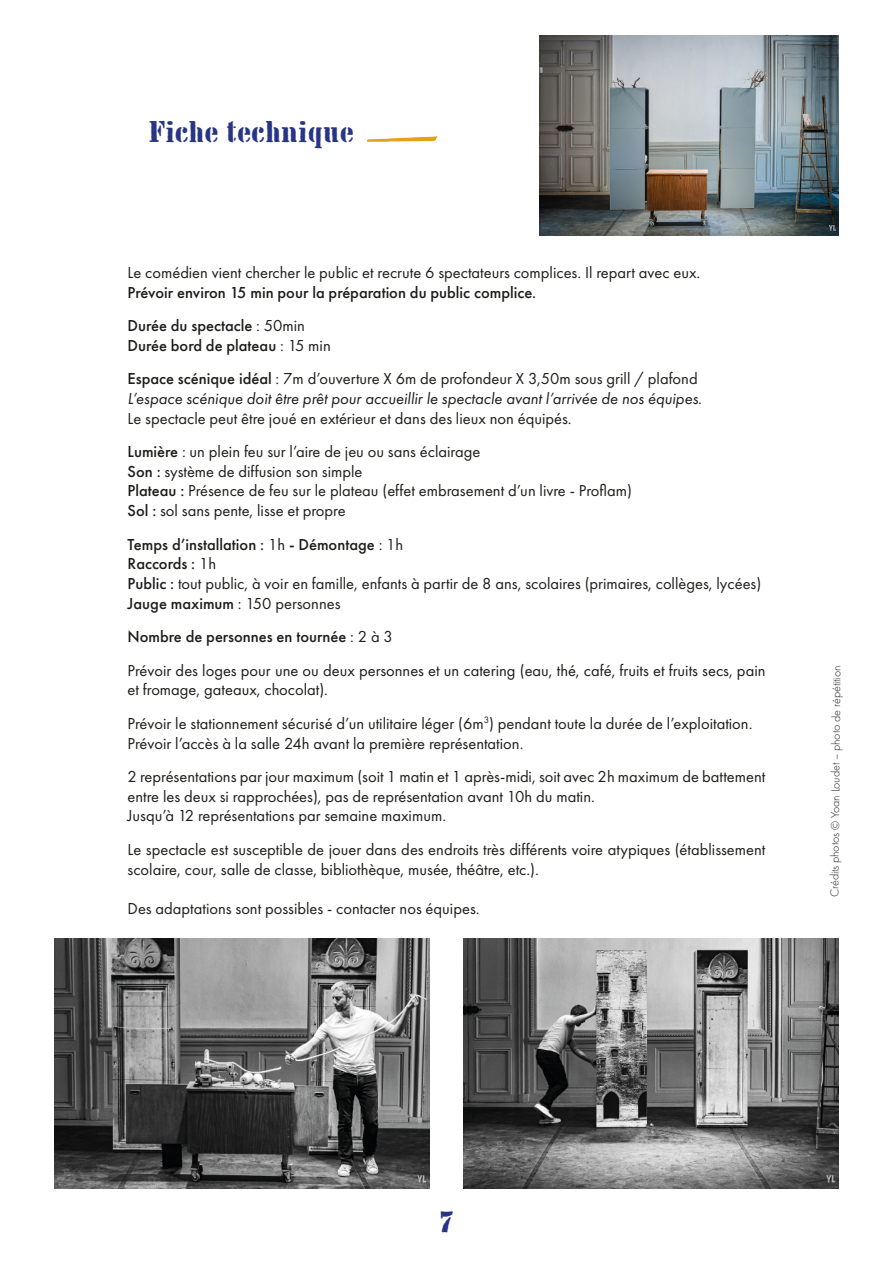
<style>
.page{position:relative;width:893px;height:1263px;background:#fff}
.page>*{position:absolute;margin:0;border:0;box-sizing:border-box;transform-origin:0 0}
.t1{font:30px "Chaillot";color:#283583}
.t2{font:16.5px/19.8px "Futura PT";color:#1d1d1b}
.t3{font:500 16.5px "Futura PT";color:#1d1d1b}
.t4{font:italic 16.5px "Futura PT";color:#1d1d1b}
.t5{font:300 12px "Futura PT";letter-spacing:-.01em;color:#1d1d1b}
.s1{font-weight:400}
.s2{font-weight:500}
</style>
<div class="page">
<img style="left:366px;top:135px;width:72px;height:7px">
<img style="left:539px;top:36px;width:300px;height:199px">
<img style="left:464px;top:938px;width:375px;height:250px">
<img style="left:54px;top:938px;width:375px;height:250px">
<p class="t1" style="left:149px;top:115px;width:207px">Fiche technique</p>
<p class="t2" style="left:128px;top:262px;width:574px">Le comédien vient chercher le public et recrute 6 spectateurs complices. Il repart avec eux.</p>
<p class="t3" style="left:128px;top:282px;width:410px">Prévoir environ 15 min pour la préparation du public complice.</p>
<p class="t3" style="left:128px;top:315px;width:179px">Durée du spectacle <span class="s1">: 50min</span></p>
<p class="t3" style="left:128px;top:335px;width:205px">Durée bord de plateau <span class="s1">: 15 min</span></p>
<p class="t2" style="left:128px;top:368px;width:572px"><span class="s2">Espace scénique idéal</span> : 7m d’ouverture X 6m de profondeur X 3,50m sous grill / plafond</p>
<p class="t4" style="left:128px;top:388px;width:576px">L’espace scénique doit être prêt pour accueillir le spectacle avant l’arrivée de nos équipes.</p>
<p class="t2" style="left:128px;top:408px;width:446px">Le spectacle peut être joué en extérieur et dans des lieux non équipés.</p>
<p class="t2" style="left:128px;top:441px;width:354px"><span class="s2">Lumière</span> : un plein feu sur l’aire de jeu ou sans éclairage</p>
<p class="t2" style="left:128px;top:461px;width:236px"><span class="s2">Son :</span> système de diffusion son simple</p>
<p class="t2" style="left:128px;top:481px;width:506px"><span class="s2">Plateau :</span> Présence de feu sur le plateau (effet embrasement d’un livre - Proflam)</p>
<p class="t2" style="left:128px;top:501px;width:220px"><span class="s2">Sol :</span> sol sans pente, lisse et propre</p>
<p class="t3" style="left:128px;top:534px;width:277px">Temps d’installation : <span class="s1">1h</span> - Démontage <span class="s1">: 1h</span></p>
<p class="t3" style="left:128px;top:554px;width:90px">Raccords : <span class="s1">1h</span></p>
<p class="t2" style="left:128px;top:574px;width:635px"><span class="s2">Public :</span> tout public, à voir en famille, enfants à partir de 8 ans, scolaires (primaires, collèges, lycées)</p>
<p class="t2" style="left:128px;top:593px;width:214px"><span class="s2">Jauge maximum</span> : 150 personnes</p>
<p class="t3" style="left:128px;top:627px;width:267px">Nombre de personnes en tournée <span class="s1">: 2 à 3</span></p>
<p class="t2" style="left:128px;top:660px;width:639px">Prévoir des loges pour une ou deux personnes et un catering (eau, thé, café, fruits et fruits secs, pain et fromage, gateaux, chocolat).</p>
<p class="t2" style="left:128px;top:713px;width:626px">Prévoir le stationnement sécurisé d’un utilitaire léger (6m<sup>3</sup>) pendant toute la durée de l’exploitation.</p>
<p class="t2" style="left:128px;top:733px;width:397px">Prévoir l’accès à la salle 24h avant la première représentation.</p>
<p class="t2" style="left:128px;top:766px;width:639px">2 représentations par jour maximum (soit 1 matin et 1 après-midi, soit avec 2h maximum de battement entre les deux si rapprochées), pas de représentation avant 10h du matin.</p>
<p class="t2" style="left:128px;top:806px;width:320px">Jusqu’à 12 représentations par semaine maximum.</p>
<p class="t2" style="left:128px;top:839px;width:639px">Le spectacle est susceptible de jouer dans des endroits très différents voire atypiques (établissement scolaire, cour, salle de classe, bibliothèque, musée, théâtre, etc.).</p>
<p class="t2" style="left:128px;top:899px;width:353px">Des adaptations sont possibles - contacter nos équipes.</p>
<p class="t5" style="left:829px;top:897px;width:233px;rotate:-90deg">Crédits photos © Yoan Loudet – photo de répétition</p>
<p class="t1" style="left:439px;top:1204px;width:16px">7</p>
</div>
